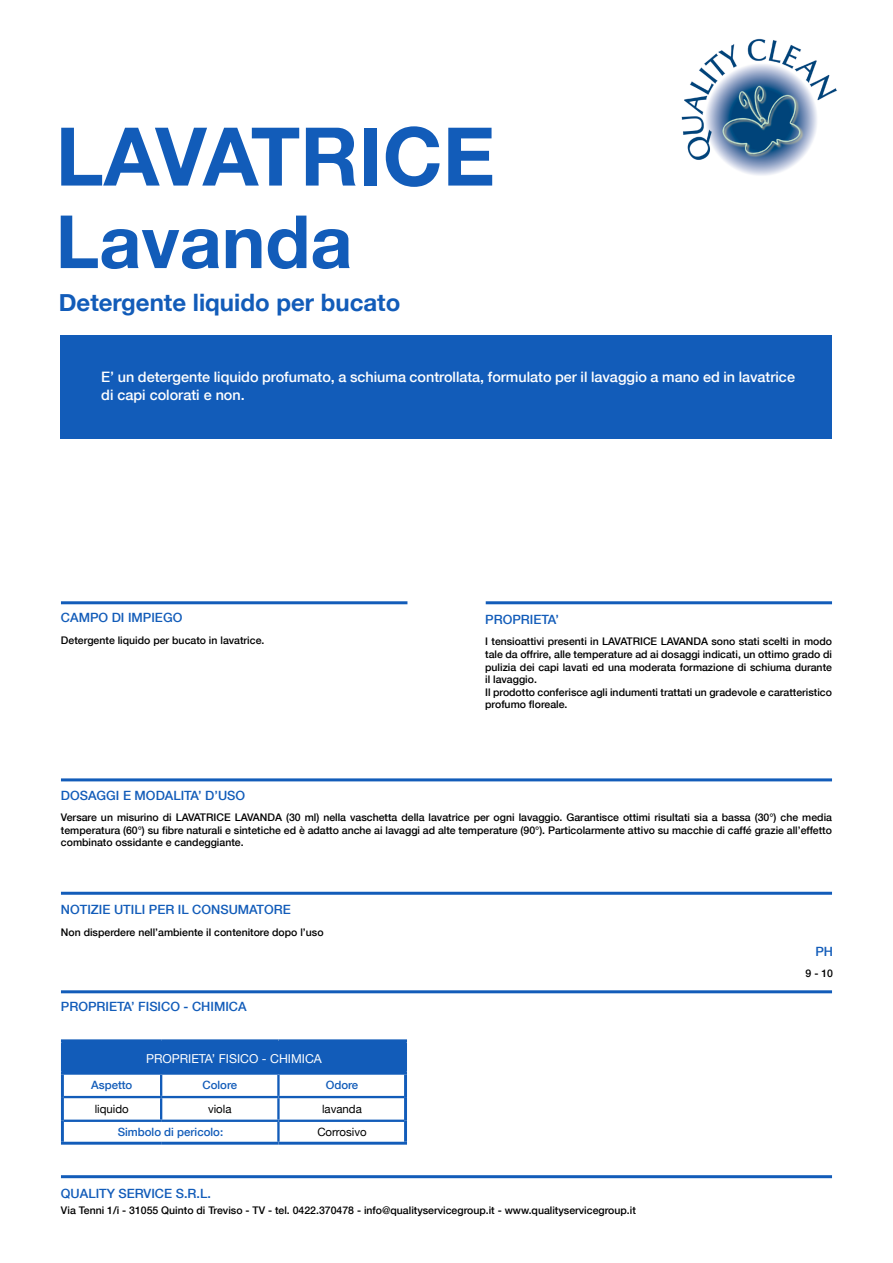
<style>
.page{position:relative;width:893px;height:1263px;background:#fff}
.page>*{position:absolute;margin:0;border:0;box-sizing:border-box;transform-origin:0 0}
.t1{font:700 81px "Helvetica Neue";color:#125cb9}
.t2{font:700 73.5px "Helvetica Neue";color:#125cb9}
.t3{font:700 24px "Helvetica Neue";color:#125cb9}
.t4{font:500 14.4px/17.2px "Helvetica Neue";color:#fff}
.t5{font:500 12.75px "Helvetica Neue";color:#125cb9}
.t6{font:12.3px "Helvetica Neue";color:#fff}
.t7{font:500 11.4px "Helvetica Neue";color:#125cb9}
.t8{font:11.4px "Helvetica Neue";color:#000}
.t9{font:500 10.5px/12.6px "Helvetica Neue";color:#000}
</style>
<div class="page">
<div style="left:61px;top:335px;width:771px;height:104px;background:#125cb9"></div>
<img style="left:681px;top:38px;width:156px;height:138px">
<hr style="left:61px;top:601px;width:346px;height:3px;background:#125cb9">
<hr style="left:486px;top:601px;width:346px;height:3px;background:#125cb9">
<hr style="left:61px;top:1175px;width:771px;height:3px;background:#125cb9">
<hr style="left:61px;top:778px;width:771px;height:3px;background:#125cb9">
<div style="left:62px;top:1041px;width:344px;height:32px;background:#125cb9"></div>
<hr style="left:64px;top:1096px;width:97px;height:2px;background:#125cb9">
<hr style="left:161px;top:1096px;width:117px;height:2px;background:#125cb9">
<hr style="left:278px;top:1096px;width:126px;height:2px;background:#125cb9">
<hr style="left:64px;top:1119px;width:97px;height:3px;background:#125cb9">
<hr style="left:160px;top:1075px;width:2px;height:21px;background:#125cb9">
<hr style="left:160px;top:1098px;width:2px;height:21px;background:#125cb9">
<hr style="left:161px;top:1119px;width:117px;height:3px;background:#125cb9">
<hr style="left:277px;top:1075px;width:3px;height:21px;background:#125cb9">
<hr style="left:277px;top:1098px;width:3px;height:21px;background:#125cb9">
<hr style="left:278px;top:1119px;width:126px;height:3px;background:#125cb9">
<hr style="left:277px;top:1122px;width:3px;height:20px;background:#125cb9">
<hr style="left:61px;top:1039px;width:100px;height:3px;background:#125cb9">
<hr style="left:61px;top:1042px;width:3px;height:30px;background:#125cb9">
<hr style="left:161px;top:1039px;width:117px;height:3px;background:#125cb9">
<hr style="left:278px;top:1039px;width:129px;height:3px;background:#125cb9">
<hr style="left:404px;top:1042px;width:3px;height:30px;background:#125cb9">
<hr style="left:61px;top:1072px;width:100px;height:3px;background:#125cb9">
<hr style="left:161px;top:1072px;width:117px;height:3px;background:#125cb9">
<hr style="left:278px;top:1072px;width:129px;height:3px;background:#125cb9">
<hr style="left:61px;top:1075px;width:3px;height:22px;background:#125cb9">
<hr style="left:404px;top:1075px;width:3px;height:22px;background:#125cb9">
<hr style="left:61px;top:1097px;width:3px;height:24px;background:#125cb9">
<hr style="left:404px;top:1097px;width:3px;height:24px;background:#125cb9">
<hr style="left:61px;top:1121px;width:3px;height:21px;background:#125cb9">
<hr style="left:404px;top:1121px;width:3px;height:21px;background:#125cb9">
<hr style="left:61px;top:1142px;width:100px;height:3px;background:#125cb9">
<hr style="left:161px;top:1142px;width:117px;height:3px;background:#125cb9">
<hr style="left:278px;top:1142px;width:129px;height:3px;background:#125cb9">
<hr style="left:61px;top:990px;width:771px;height:3px;background:#125cb9">
<hr style="left:61px;top:892px;width:771px;height:3px;background:#125cb9">
<h1 class="t1" style="left:56px;top:107px;width:441px">LAVATRICE</h1>
<h2 class="t2" style="left:56px;top:196px;width:298px">Lavanda</h2>
<h3 class="t3" style="left:59px;top:287px;width:343px">Detergente liquido per bucato</h3>
<h3 class="t4" style="left:101px;top:368px;width:695px">E’ un detergente liquido profumato, a schiuma controllata, formulato per il lavaggio a mano ed in lavatrice di capi colorati e non.</h3>
<p class="t5" style="left:61px;top:608px;width:123px">CAMPO DI IMPIEGO</p>
<p class="t9" style="left:61px;top:633px;width:205px">Detergente liquido per bucato in lavatrice.</p>
<p class="t5" style="left:485px;top:609px;width:75px">PROPRIETA’</p>
<p class="t9" style="left:485px;top:635px;width:348px">I tensioattivi presenti in LAVATRICE LAVANDA sono stati scelti in modo tale da offrire, alle temperature ad ai dosaggi indicati, un ottimo grado di pulizia dei capi lavati ed una moderata formazione di schiuma durante il lavaggio.<br>Il prodotto conferisce agli indumenti trattati un gradevole e caratteristico profumo floreale.</p>
<p class="t5" style="left:61px;top:785px;width:186px">DOSAGGI E MODALITA’ D’USO</p>
<p class="t9" style="left:61px;top:811px;width:773px;text-align:justify">Versare un misurino di LAVATRICE LAVANDA (30 ml) nella vaschetta della lavatrice per ogni lavaggio. Garantisce ottimi risultati sia a bassa (30°) che media temperatura (60°) su fibre naturali e sintetiche ed è adatto anche ai lavaggi ad alte temperature (90°). Particolarmente attivo su macchie di caffé grazie all’effetto combinato ossidante e candeggiante.</p>
<p class="t5" style="left:61px;top:899px;width:231px">NOTIZIE UTILI PER IL CONSUMATORE</p>
<p class="t9" style="left:61px;top:925px;width:264px">Non disperdere nell’ambiente il contenitore dopo l’uso</p>
<p class="t5" style="left:61px;top:996px;width:187px">PROPRIETA’ FISICO - CHIMICA</p>
<p class="t6" style="left:146px;top:1051px;width:177px">PROPRIETA’ FISICO - CHIMICA</p>
<p class="t7" style="left:91px;top:1075px;width:43px">Aspetto</p>
<p class="t7" style="left:202px;top:1075px;width:36px">Colore</p>
<p class="t7" style="left:326px;top:1075px;width:34px">Odore</p>
<p class="t8" style="left:95px;top:1102px;width:36px">liquido</p>
<p class="t8" style="left:208px;top:1102px;width:25px">viola</p>
<p class="t8" style="left:322px;top:1102px;width:41px">lavanda</p>
<p class="t7" style="left:118px;top:1123px;width:107px">Simbolo di pericolo:</p>
<p class="t8" style="left:317px;top:1125px;width:51px">Corrosivo</p>
<p class="t5" style="left:61px;top:1183px;width:151px">QUALITY SERVICE S.R.L.</p>
<p class="t9" style="left:61px;top:1204px;width:576px">Via Tenni 1/i - 31055 Quinto di Treviso - TV - tel. 0422.370478 - info@qualityservicegroup.it - www.qualityservicegroup.it</p>
<p class="t5" style="left:815px;top:941px;width:19px">PH</p>
<p class="t9" style="left:806px;top:967px;width:29px">9 - 10</p>
</div>
